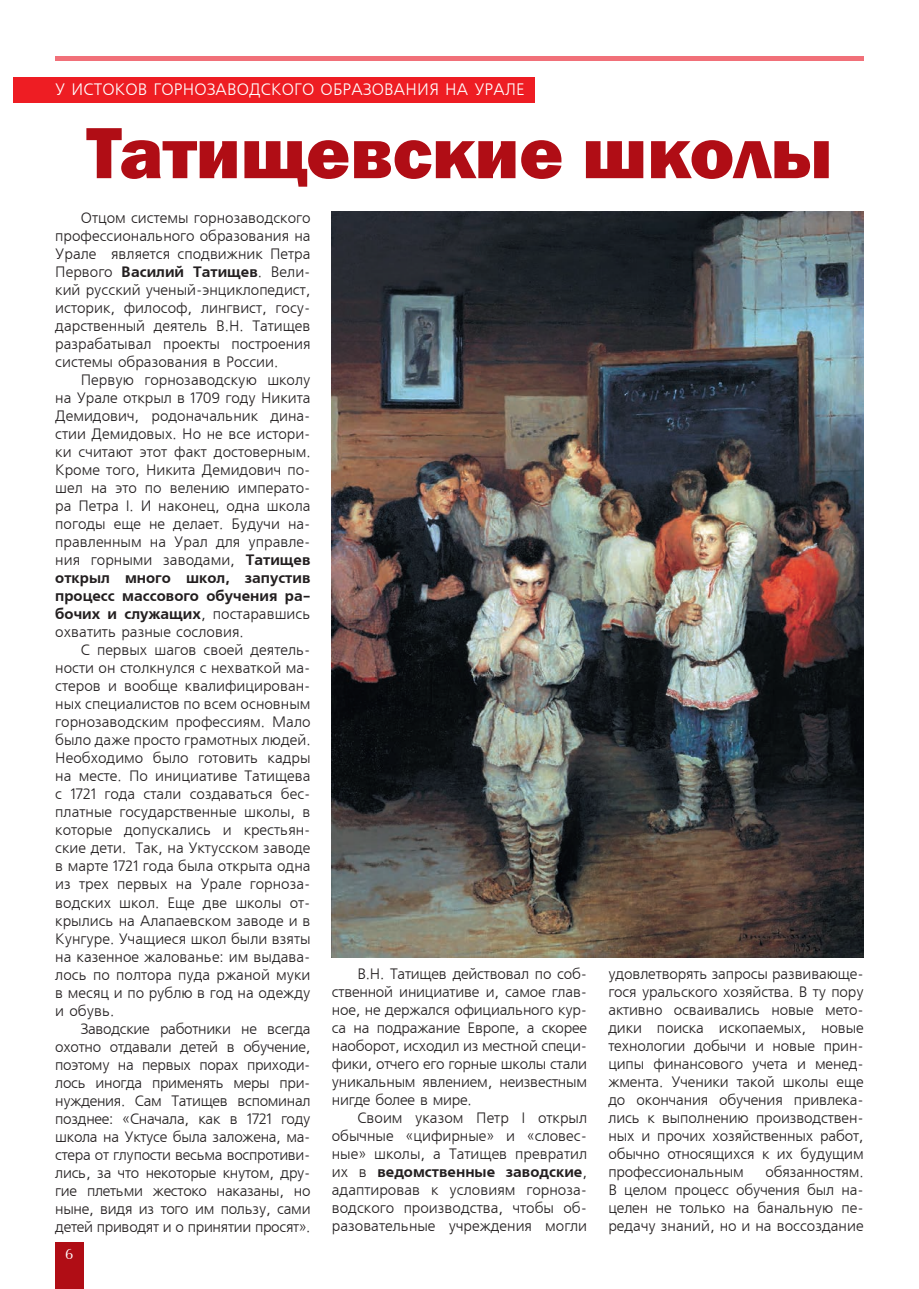
<style>
.page{position:relative;width:919px;height:1289px;background:#fff}
.page>*{position:absolute;margin:0;border:0;box-sizing:border-box;transform-origin:0 0}
.t1{font:800 75px "Franklin Gothic";color:#b00d15}
.t2{font:16.5px "Free Set CTT";letter-spacing:.01em;color:#fff}
.t3{font:15px/18px "Free Set CTT";color:#231f20;text-align:justify}
.t4{font:15px "Free Set CTT";letter-spacing:-.02em;color:#231f20}
.t5{font:15px/18px "AXP Free Set C Bold";color:#231f20;text-align:justify}
.t6{font:15px "AG Opus";color:#fff}
.s1{font-family:"Free Set CTT"}
.s2{font-family:"AXP Free Set C Bold"}
</style>
<div class="page">
<div style="left:55px;top:1242px;width:28px;height:46px;background:#b00d15"></div>
<hr style="left:55px;top:56px;width:808px;height:4px;background:#f17079">
<div style="left:13px;top:78px;width:521px;height:25px;background:#ee1d23"></div>
<img style="left:332px;top:211px;width:531px;height:746px">
<p class="t2" style="left:55px;top:81px;width:471px">У ИСТОКОВ ГОРНОЗАВОДСКОГО ОБРАЗОВАНИЯ НА УРАЛЕ</p>
<h1 class="t1" style="left:86px;top:104px;width:747px">Татищевские школы</h1>
<p class="t3" style="left:55px;top:210px;width:257px;text-indent:26px">Отцом системы горнозаводского профессионального образования на Урале является сподвижник Петра</p>
<p class="t5" style="left:55px;top:263px;width:257px"><span class="s1">Первого</span> Василий Татищев<span class="s1">. Вели-</span></p>
<p class="t3" style="left:55px;top:282px;width:257px">кий русский ученый-энциклопедист, историк, философ, лингвист, госу&shy;дарственный деятель В.Н. Татищев разрабатывал проекты построения системы образования в России.</p>
<p class="t3" style="left:55px;top:372px;width:257px;text-indent:26px">Первую горнозаводскую школу на Урале открыл в 1709 году Никита Демидович, родоначальник дина&shy;стии Демидовых. Но не все истори&shy;ки считают этот факт достоверным.<br>Кроме того, Никита Демидович по&shy;шел на это по велению императо&shy;ра Петра I. И наконец, одна школа погоды еще не делает. Будучи на&shy;правленным на Урал для управле&shy;ния горными заводами, <span class="s2">Татищев</span></p>
<p class="t5" style="left:55px;top:569px;width:257px">открыл много школ, запустив процесс массового обучения ра&shy;бочих и служащих<span class="s1">, постаравшись</span></p>
<p class="t3" style="left:55px;top:624px;width:190px">охватить разные сословия.</p>
<p class="t3" style="left:81px;top:642px;width:231px">С первых шагов своей деятель-</p>
<p class="t3" style="left:55px;top:660px;width:257px">ности он столкнулся с нехваткой ма-</p>
<p class="t3" style="left:55px;top:678px;width:257px">стеров и вообще квалифицирован-</p>
<p class="t3" style="left:55px;top:696px;width:257px">ных специалистов по всем основным</p>
<p class="t3" style="left:55px;top:714px;width:257px">горнозаводским профессиям. Мало</p>
<p class="t3" style="left:55px;top:732px;width:257px">было даже просто грамотных людей.</p>
<p class="t3" style="left:55px;top:750px;width:257px">Необходимо было готовить кадры</p>
<p class="t3" style="left:55px;top:768px;width:257px">на месте. По инициативе Татищева</p>
<p class="t3" style="left:55px;top:786px;width:257px">с 1721 года стали создаваться бес-</p>
<p class="t3" style="left:55px;top:804px;width:257px">платные государственные школы, в</p>
<p class="t3" style="left:55px;top:822px;width:257px">которые допускались и крестьян-</p>
<p class="t3" style="left:55px;top:840px;width:257px">ские дети. Так, на Уктусском заводе</p>
<p class="t3" style="left:55px;top:858px;width:257px">в марте 1721 года была открыта одна</p>
<p class="t3" style="left:55px;top:876px;width:257px">из трех первых на Урале горноза-</p>
<p class="t3" style="left:55px;top:894px;width:257px">водских школ. Еще две школы от-</p>
<p class="t3" style="left:55px;top:912px;width:257px">крылись на Алапаевском заводе и в</p>
<p class="t3" style="left:55px;top:930px;width:257px">Кунгуре. Учащиеся школ были взяты</p>
<p class="t3" style="left:55px;top:948px;width:257px">на казенное жалованье: им выдава-</p>
<p class="t3" style="left:55px;top:966px;width:257px">лось по полтора пуда ржаной муки</p>
<p class="t3" style="left:55px;top:984px;width:257px">в месяц и по рублю в год на одежду</p>
<p class="t3" style="left:55px;top:1002px;width:61px">и обувь.</p>
<p class="t4" style="left:81px;top:1020px;width:231px">Заводские работники не всегда</p>
<p class="t4" style="left:55px;top:1038px;width:257px">охотно отдавали детей в обучение,</p>
<p class="t4" style="left:55px;top:1056px;width:257px">поэтому на первых порах приходи-</p>
<p class="t4" style="left:55px;top:1074px;width:257px">лось иногда применять меры при-</p>
<p class="t4" style="left:55px;top:1092px;width:257px">нуждения. Сам Татищев вспоминал</p>
<p class="t4" style="left:55px;top:1110px;width:257px">позднее: «Сначала, как в 1721 году</p>
<p class="t4" style="left:55px;top:1128px;width:257px">школа на Уктусе была заложена, ма-</p>
<p class="t4" style="left:55px;top:1146px;width:257px">стера от глупости весьма воспротиви-</p>
<p class="t4" style="left:55px;top:1164px;width:257px">лись, за что некоторые кнутом, дру-</p>
<p class="t4" style="left:55px;top:1182px;width:257px">гие плетьми жестоко наказаны, но</p>
<p class="t4" style="left:55px;top:1200px;width:257px">ныне, видя из того им пользу, сами</p>
<p class="t4" style="left:55px;top:1218px;width:257px">детей приводят и о принятии просят».</p>
<p class="t6" style="left:65px;top:1246px;width:10px">6</p>
<p class="t3" style="left:332px;top:965px;width:257px;text-indent:26px">В.Н. Татищев действовал по соб&shy;ственной инициативе и, самое глав&shy;ное, не держался официального кур&shy;са на подражание Европе, а скорее наоборот, исходил из местной специ&shy;фики, отчего его горные школы стали уникальным явлением, неизвестным нигде более в мире.</p>
<p class="t3" style="left:332px;top:1109px;width:257px;text-indent:26px">Своим указом Петр I открыл обычные «цифирные» и «словес&shy;ные» школы, а Татищев превратил</p>
<p class="t5" style="left:332px;top:1162px;width:257px"><span class="s1">их в</span> ведомственные заводские<span class="s1">,</span></p>
<p class="t3" style="left:332px;top:1181px;width:257px">адаптировав к условиям горноза&shy;водского производства, чтобы об&shy;разовательные учреждения могли</p>
<p class="t3" style="left:608px;top:965px;width:257px">удовлетворять запросы развивающе&shy;гося уральского хозяйства. В ту пору активно осваивались новые мето&shy;дики поиска ископаемых, новые технологии добычи и новые прин&shy;ципы финансового учета и менед&shy;жмента. Ученики такой школы еще до окончания обучения привлека&shy;лись к выполнению производствен&shy;ных и прочих хозяйственных работ, обычно относящихся к их будущим профессиональным</p>
<p class="t3" style="left:608px;top:1163px;width:257px;text-indent:157px">обязанностям.<br>В целом процесс обучения был на&shy;целен не только на банальную пе&shy;редачу знаний, но и на воссоздание</p>
</div>
